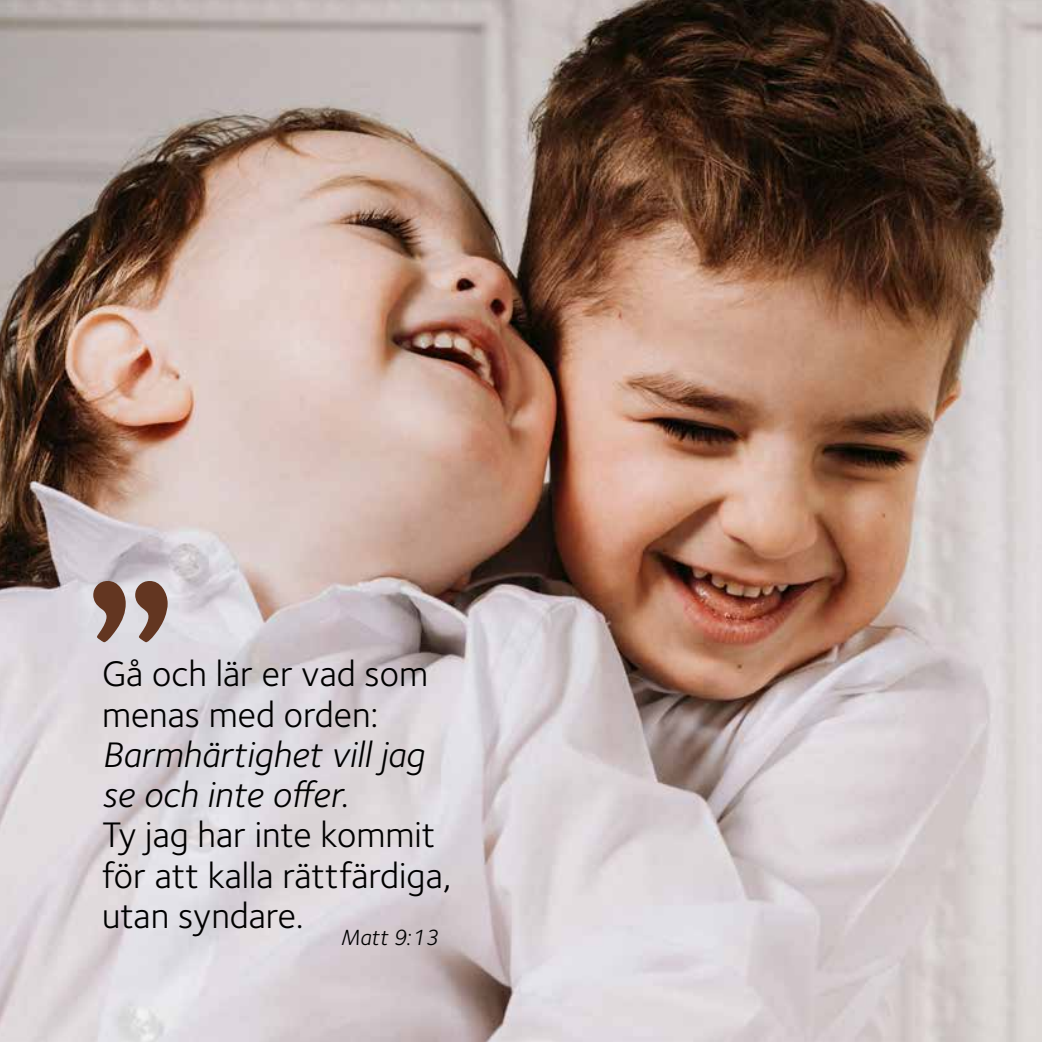
<style>
.page{position:relative;width:1042px;height:1042px;background:#fff}
.page>*{position:absolute;margin:0;border:0;box-sizing:border-box;transform-origin:0 0}
.t1{font:condensed 192.5px "Bernard";color:#633621}
.t2{font:36.75px/40.2px "Foundry Sterling OT3";color:#000}
.t3{font:italic 36.75px/40.2px "Foundry Sterling OT3";color:#000}
.t4{font:italic 22.75px "Foundry Sterling OT3";color:#000}
</style>
<div class="page">
<img style="left:0;top:0;width:1042px;height:1042px">
<h1 class="t1" style="left:84px;top:549px;width:94px">”</h1>
<p class="t2" style="left:102px;top:651px;width:328px">Gå och lär er vad som menas med orden:</p>
<p class="t3" style="left:102px;top:732px;width:324px">Barmhärtighet vill jag se och inte offer.</p>
<p class="t2" style="left:102px;top:812px;width:351px">Ty jag har inte kommit för att kalla rättfärdiga, utan syndare.</p>
<p class="t4" style="left:340px;top:921px;width:100px">Matt 9:13</p>
</div>
